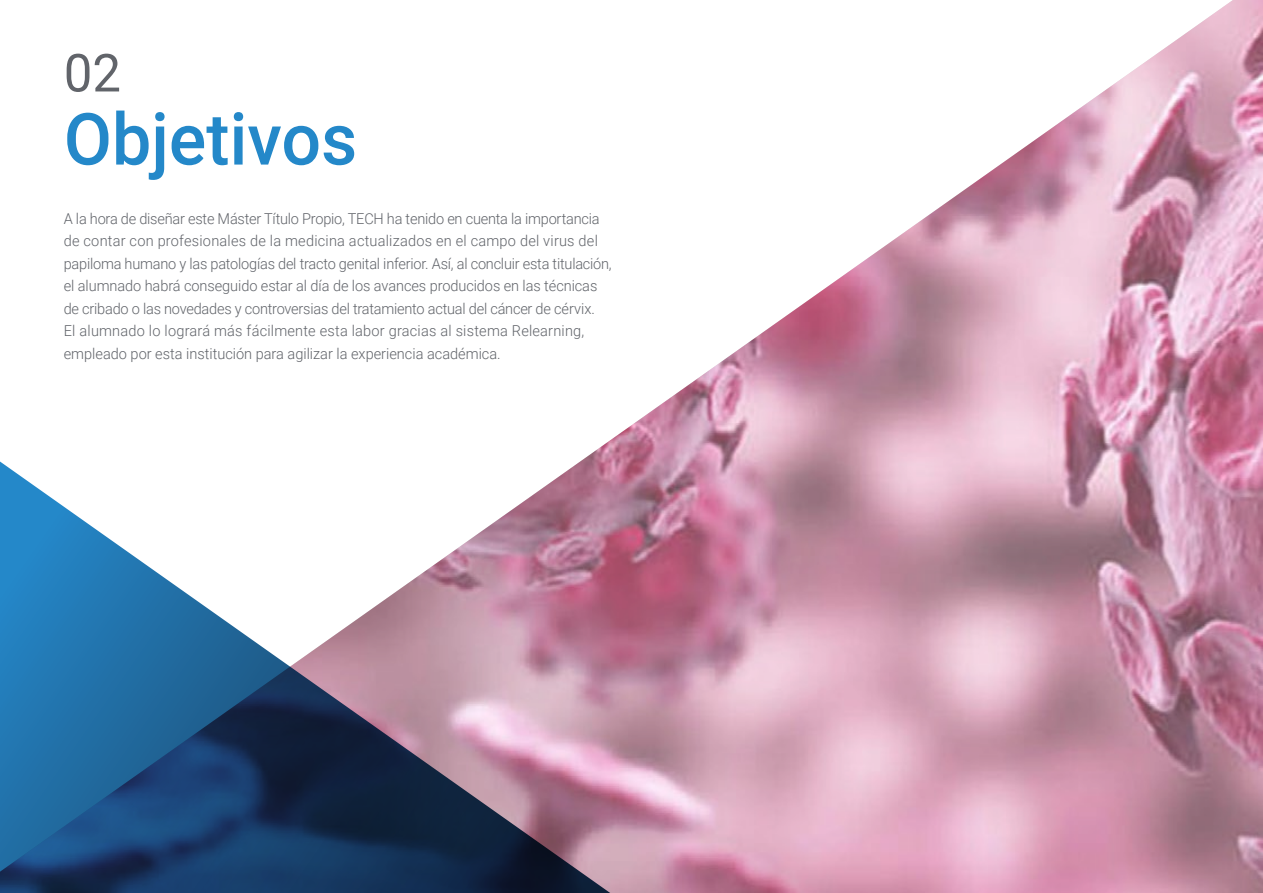
<style>
.page{position:relative;width:1263px;height:893px;background:#fff}
.page>*{position:absolute;margin:0;border:0;box-sizing:border-box;transform-origin:0 0}
.t1{font:500 72px "Roboto";color:#2488c9}
.t2{font:52.5px "Roboto";color:#61646a}
.t3{font:300 15px/22.5px "Roboto";letter-spacing:-.005em;color:#61646a}
</style>
<div class="page">
<img style="left:602px;top:0;width:661px;height:893px">
<svg style="left:0;top:446px;width:640px;height:447px"></svg>
<h2 class="t2" style="left:64px;top:36px;width:59px">02</h2>
<h1 class="t1" style="left:64px;top:89px;width:295px">Objetivos</h1>
<p class="t3" style="left:64px;top:207px;width:549px">A la hora de diseñar este Máster Título Propio, TECH ha tenido en cuenta la importancia de contar con profesionales de la medicina actualizados en el campo del virus del papiloma humano y las patologías del tracto genital inferior. Así, al concluir esta titulación, el alumnado habrá conseguido estar al día de los avances producidos en las técnicas de cribado o las novedades y controversias del tratamiento actual del cáncer de cérvix.<br>El alumnado lo logrará más fácilmente esta labor gracias al sistema Relearning, empleado por esta institución para agilizar la experiencia académica.</p>
</div>
